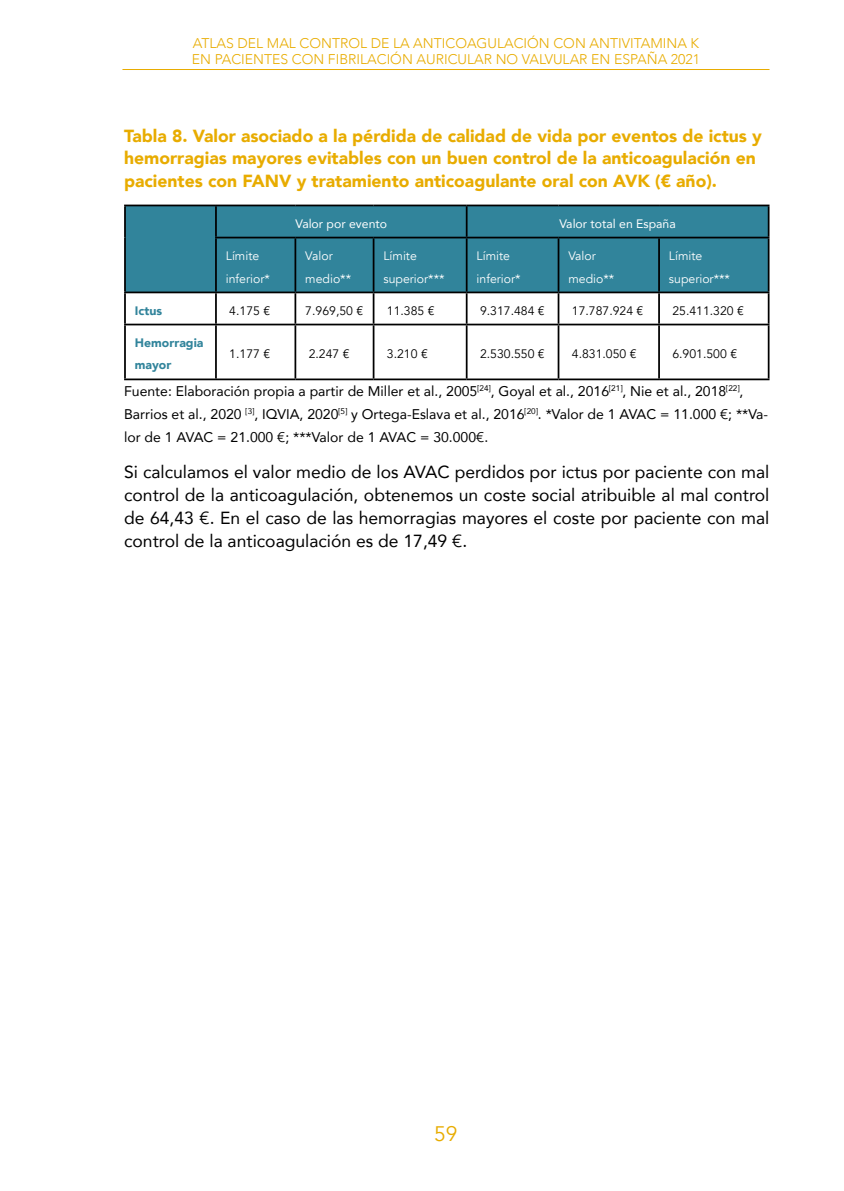
<style>
.page{position:relative;width:844px;height:1191px;background:#fff}
.page>*{position:absolute;margin:0;border:0;box-sizing:border-box;transform-origin:0 0}
.t1{font:21px "Avenir";color:#e8ac00}
.t2{font:17.5px/22.8px "Avenir";color:#000;text-align:justify}
.t3{font:900 17.5px/22.8px "Avenir";color:#e8ac00}
.t4{font:14px/22.8px "Avenir";color:#000}
.t5{font:300 14px/16.8px "Avenir";color:#e8ac00}
.t6{font:12.25px "Avenir";color:#000}
.t7{font:12.25px/22.8px "Avenir";color:#fff}
.t8{font:12.25px "Avenir";color:#fff}
.t9{font:900 12.25px/22.8px "Avenir";color:#31849b}
</style>
<div class="page">
<hr style="left:122px;top:69px;width:647px;height:1px;background:#e8ac00">
<div style="left:126px;top:206px;width:641px;height:85px;background:#31849b"></div>
<hr style="left:124px;top:205px;width:92px;height:1px;background:#000">
<hr style="left:124px;top:206px;width:2px;height:31px;background:#000">
<hr style="left:216px;top:205px;width:79px;height:1px;background:#000">
<hr style="left:215px;top:206px;width:2px;height:31px;background:#000">
<hr style="left:295px;top:205px;width:78px;height:1px;background:#000">
<hr style="left:373px;top:205px;width:93px;height:1px;background:#000">
<hr style="left:466px;top:205px;width:92px;height:1px;background:#000">
<hr style="left:465px;top:206px;width:2px;height:31px;background:#000">
<hr style="left:558px;top:205px;width:101px;height:1px;background:#000">
<hr style="left:659px;top:205px;width:110px;height:1px;background:#000">
<hr style="left:767px;top:206px;width:2px;height:31px;background:#000">
<hr style="left:124px;top:237px;width:2px;height:54px;background:#000">
<hr style="left:215px;top:237px;width:80px;height:1px;background:#000">
<hr style="left:215px;top:238px;width:2px;height:53px;background:#000">
<hr style="left:295px;top:237px;width:78px;height:1px;background:#000">
<hr style="left:294px;top:238px;width:2px;height:53px;background:#000">
<hr style="left:373px;top:237px;width:93px;height:1px;background:#000">
<hr style="left:372px;top:238px;width:2px;height:53px;background:#000">
<hr style="left:466px;top:237px;width:92px;height:1px;background:#000">
<hr style="left:465px;top:238px;width:2px;height:53px;background:#000">
<hr style="left:558px;top:237px;width:101px;height:1px;background:#000">
<hr style="left:557px;top:238px;width:2px;height:53px;background:#000">
<hr style="left:659px;top:237px;width:110px;height:1px;background:#000">
<hr style="left:658px;top:238px;width:1px;height:53px;background:#000">
<hr style="left:767px;top:238px;width:2px;height:53px;background:#000">
<hr style="left:124px;top:291px;width:92px;height:2px;background:#000">
<hr style="left:124px;top:293px;width:2px;height:31px;background:#000">
<hr style="left:216px;top:291px;width:79px;height:2px;background:#000">
<hr style="left:215px;top:293px;width:2px;height:31px;background:#000">
<hr style="left:295px;top:291px;width:78px;height:2px;background:#000">
<hr style="left:294px;top:293px;width:2px;height:31px;background:#000">
<hr style="left:373px;top:291px;width:93px;height:2px;background:#000">
<hr style="left:372px;top:293px;width:2px;height:31px;background:#000">
<hr style="left:466px;top:291px;width:92px;height:2px;background:#000">
<hr style="left:465px;top:293px;width:2px;height:31px;background:#000">
<hr style="left:558px;top:291px;width:101px;height:2px;background:#000">
<hr style="left:557px;top:293px;width:2px;height:31px;background:#000">
<hr style="left:659px;top:291px;width:110px;height:2px;background:#000">
<hr style="left:658px;top:293px;width:1px;height:31px;background:#000">
<hr style="left:767px;top:293px;width:2px;height:31px;background:#000">
<hr style="left:124px;top:324px;width:92px;height:1px;background:#000">
<hr style="left:124px;top:325px;width:2px;height:53px;background:#000">
<hr style="left:216px;top:324px;width:79px;height:1px;background:#000">
<hr style="left:215px;top:325px;width:2px;height:53px;background:#000">
<hr style="left:295px;top:324px;width:78px;height:1px;background:#000">
<hr style="left:294px;top:325px;width:2px;height:53px;background:#000">
<hr style="left:373px;top:324px;width:93px;height:1px;background:#000">
<hr style="left:372px;top:325px;width:2px;height:53px;background:#000">
<hr style="left:466px;top:324px;width:92px;height:1px;background:#000">
<hr style="left:465px;top:325px;width:2px;height:53px;background:#000">
<hr style="left:558px;top:324px;width:101px;height:1px;background:#000">
<hr style="left:557px;top:325px;width:2px;height:53px;background:#000">
<hr style="left:659px;top:324px;width:110px;height:1px;background:#000">
<hr style="left:658px;top:325px;width:1px;height:53px;background:#000">
<hr style="left:767px;top:325px;width:2px;height:53px;background:#000">
<hr style="left:124px;top:378px;width:92px;height:2px;background:#000">
<hr style="left:216px;top:378px;width:79px;height:2px;background:#000">
<hr style="left:295px;top:378px;width:78px;height:2px;background:#000">
<hr style="left:373px;top:378px;width:93px;height:2px;background:#000">
<hr style="left:466px;top:378px;width:92px;height:2px;background:#000">
<hr style="left:558px;top:378px;width:101px;height:2px;background:#000">
<hr style="left:659px;top:378px;width:110px;height:2px;background:#000">
<p class="t5" style="left:192px;top:34px;width:509px">ATLAS DEL MAL CONTROL DE LA ANTICOAGULACIÓN CON ANTIVITAMINA K<br>EN PACIENTES CON FIBRILACIÓN AURICULAR NO VALVULAR EN ESPAÑA 2021</p>
<p class="t3" style="left:124px;top:124px;width:639px">Tabla 8. Valor asociado a la pérdida de calidad de vida por eventos de ictus y hemorragias mayores evitables con un buen control de la anticoagulación en pacientes con FANV y tratamiento anticoagulante oral con AVK (€ año).</p>
<p class="t8" style="left:295px;top:213px;width:93px">Valor por evento</p>
<p class="t8" style="left:559px;top:213px;width:118px">Valor total en España</p>
<p class="t7" style="left:226px;top:244px;width:45px">Límite inferior*</p>
<p class="t7" style="left:305px;top:244px;width:47px">Valor medio**</p>
<p class="t7" style="left:383px;top:244px;width:62px">Límite superior***</p>
<p class="t7" style="left:476px;top:244px;width:45px">Límite inferior*</p>
<p class="t7" style="left:568px;top:244px;width:47px">Valor medio**</p>
<p class="t7" style="left:668px;top:244px;width:62px">Límite superior***</p>
<p class="t9" style="left:135px;top:299px;width:29px">Ictus</p>
<p class="t6" style="left:229px;top:303px;width:42px">4.175 €</p>
<p class="t6" style="left:305px;top:303px;width:59px">7.969,50 €</p>
<p class="t6" style="left:387px;top:303px;width:49px">11.385 €</p>
<p class="t6" style="left:480px;top:303px;width:66px">9.317.484 €</p>
<p class="t6" style="left:571px;top:303px;width:73px">17.787.924 €</p>
<p class="t6" style="left:672px;top:303px;width:73px">25.411.320 €</p>
<p class="t9" style="left:135px;top:331px;width:70px">Hemorragia mayor</p>
<p class="t6" style="left:229px;top:346px;width:42px">1.177 €</p>
<p class="t6" style="left:308px;top:346px;width:42px">2.247 €</p>
<p class="t6" style="left:387px;top:346px;width:42px">3.210 €</p>
<p class="t6" style="left:480px;top:346px;width:66px">2.530.550 €</p>
<p class="t6" style="left:571px;top:346px;width:66px">4.831.050 €</p>
<p class="t6" style="left:672px;top:346px;width:66px">6.901.500 €</p>
<p class="t4" style="left:124px;top:379px;width:645px">Fuente: Elaboración propia a partir de Miller et al., 2005<sup>[24]</sup>, Goyal et al., 2016<sup>[21]</sup>, Nie et al., 2018<sup>[22]</sup>,<br>Barrios et al., 2020 <sup>[3]</sup>, IQVIA, 2020<sup>[5]</sup> y Ortega-Eslava et al., 2016<sup>[20]</sup>. *Valor de 1 AVAC = 11.000 €; **Va&shy;lor de 1 AVAC = 21.000 €; ***Valor de 1 AVAC = 30.000€.</p>
<p class="t2" style="left:124px;top:460px;width:646px">Si calculamos el valor medio de los AVAC perdidos por ictus por paciente con mal control de la anticoagulación, obtenemos un coste social atribuible al mal control de 64,43 €. En el caso de las hemorragias mayores el coste por paciente con mal control de la anticoagulación es de 17,49 €.</p>
<p class="t1" style="left:434px;top:1121px;width:25px">59</p>
</div>
